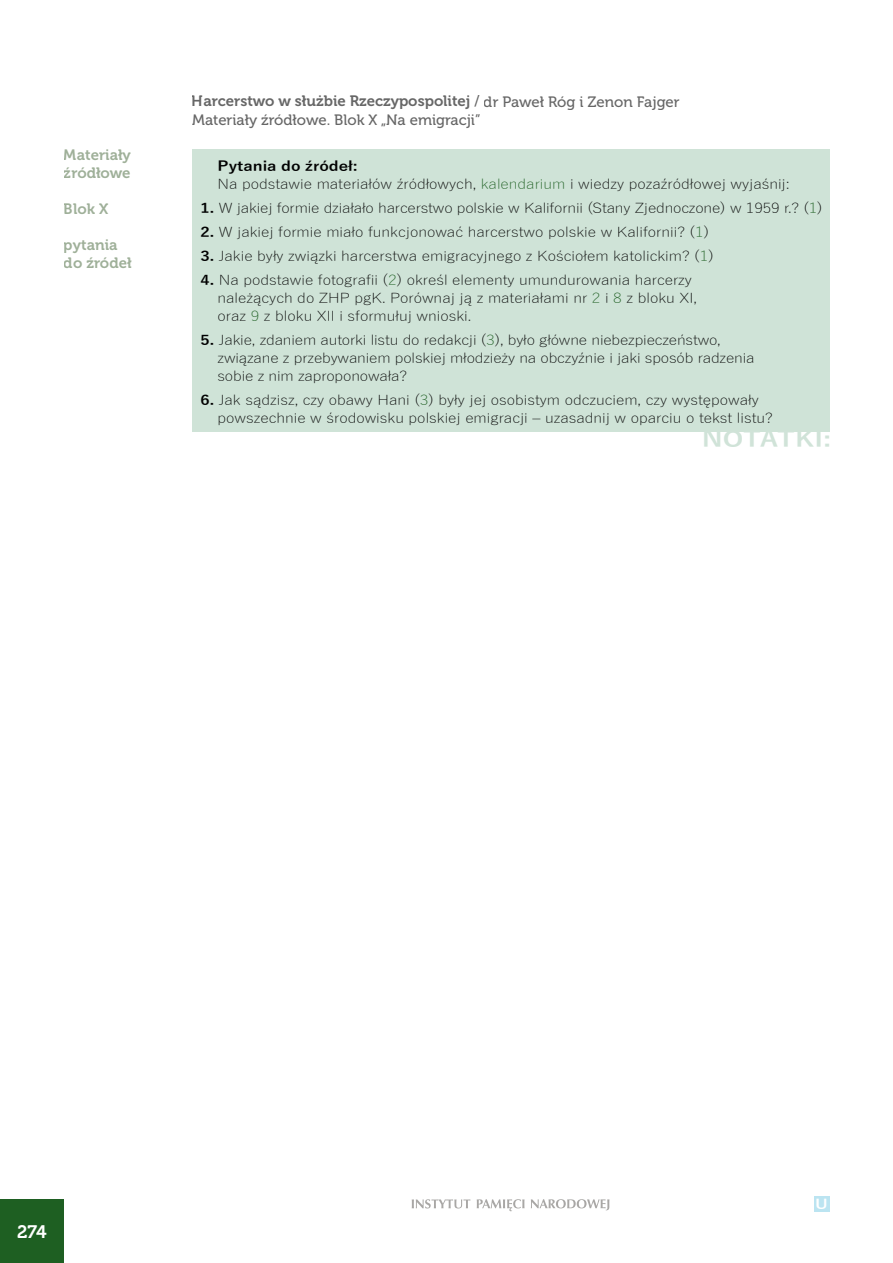
<style>
.page{position:relative;width:893px;height:1263px;background:#fff}
.page>*{position:absolute;margin:0;border:0;box-sizing:border-box;transform-origin:0 0}
.t1{font:700 21.6px "Yu Gothic";letter-spacing:-.005em;color:#d0e3d8;scale:1.25 1}
.t2{font:18px "Museo 700";color:#fff}
.t3{font:15px "Museo 700";color:#000}
.t4{font:15px/18px "Museo 700";color:#3e6032}
.t5{font:15px "Museo 500";color:#000}
.t6{font:300 13.5px/18px "Yu Gothic";color:#000;scale:1.19 1}
.t7{font:700 13.2px "Yu Gothic";color:#fff;scale:1.25 1}
.s1{font-family:"Museo 500"}
.s2{font-weight:700}
.s3{color:#1e5f22}
</style>
<div class="page">
<div style="left:0;top:1199px;width:64px;height:64px;background:#1e5f22"></div>
<svg style="left:412px;top:1199px;width:197px;height:12px"></svg>
<div style="left:192px;top:149px;width:637px;height:282px;background:#cfe3d7"></div>
<div style="left:814px;top:1196px;width:15px;height:15px;background:#bbe4f1"></div>
<p class="t4" style="left:64px;top:146px;width:69px">Materiały źródłowe</p>
<p class="t4" style="left:64px;top:200px;width:46px">Blok X</p>
<p class="t4" style="left:64px;top:236px;width:69px">pytania do źródeł</p>
<p class="t3" style="left:192px;top:93px;width:489px">Harcerstwo w służbie Rzeczypospolitej <span class="s1">/ dr Paweł Róg i Zenon Fajger</span></p>
<p class="t5" style="left:192px;top:112px;width:290px">Materiały źródłowe. Blok X „Na emigracji”</p>
<p class="t6" style="left:217px;top:155px;width:482px"><span class="s2">Pytania do źródeł:<br></span>Na podstawie materiałów źródłowych, <span class="s3">kalendarium</span> i wiedzy pozaźródłowej wyjaśnij:</p>
<p class="t6" style="left:200px;top:197px;width:524px"><span class="s2">1.</span> W jakiej formie działało harcerstwo polskie w Kalifornii (Stany Zjednoczone) w 1959 r.? (<span class="s3">1</span>)</p>
<p class="t6" style="left:200px;top:221px;width:429px"><span class="s2">2.</span> W jakiej formie miało funkcjonować harcerstwo polskie w Kalifornii? (<span class="s3">1</span>)</p>
<p class="t6" style="left:200px;top:245px;width:433px"><span class="s2">3.</span> Jakie były związki harcerstwa emigracyjnego z Kościołem katolickim? (<span class="s3">1</span>)</p>
<p class="t6" style="left:217px;top:269px;width:404px;text-indent:-17px"><span class="s2">4.</span> Na podstawie fotografii (<span class="s3">2</span>) określ elementy umundurowania harcerzy należących do ZHP pgK. Porównaj ją z materiałami nr <span class="s3">2</span> i <span class="s3">8</span> z bloku XI, oraz <span class="s3">9</span> z bloku XII i sformułuj wnioski.</p>
<p class="t6" style="left:217px;top:329px;width:453px;text-indent:-17px"><span class="s2">5.</span> Jakie, zdaniem autorki listu do redakcji (<span class="s3">3</span>), było główne niebezpieczeństwo, związane z przebywaniem polskiej młodzieży na obczyźnie i jaki sposób radzenia sobie z nim zaproponowała?</p>
<p class="t6" style="left:217px;top:389px;width:468px;text-indent:-17px"><span class="s2">6.</span> Jak sądzisz, czy obawy Hani (<span class="s3">3</span>) były jej osobistym odczuciem, czy występowały powszechnie w środowisku polskiej emigracji – uzasadnij w oparciu o tekst listu?</p>
<h1 class="t1" style="left:702px;top:427px;width:105px">NOTATKI:</h1>
<h2 class="t2" style="left:17px;top:1221px;width:31px">274</h2>
<p class="t7" style="left:815px;top:1197px;width:12px">U</p>
</div>
